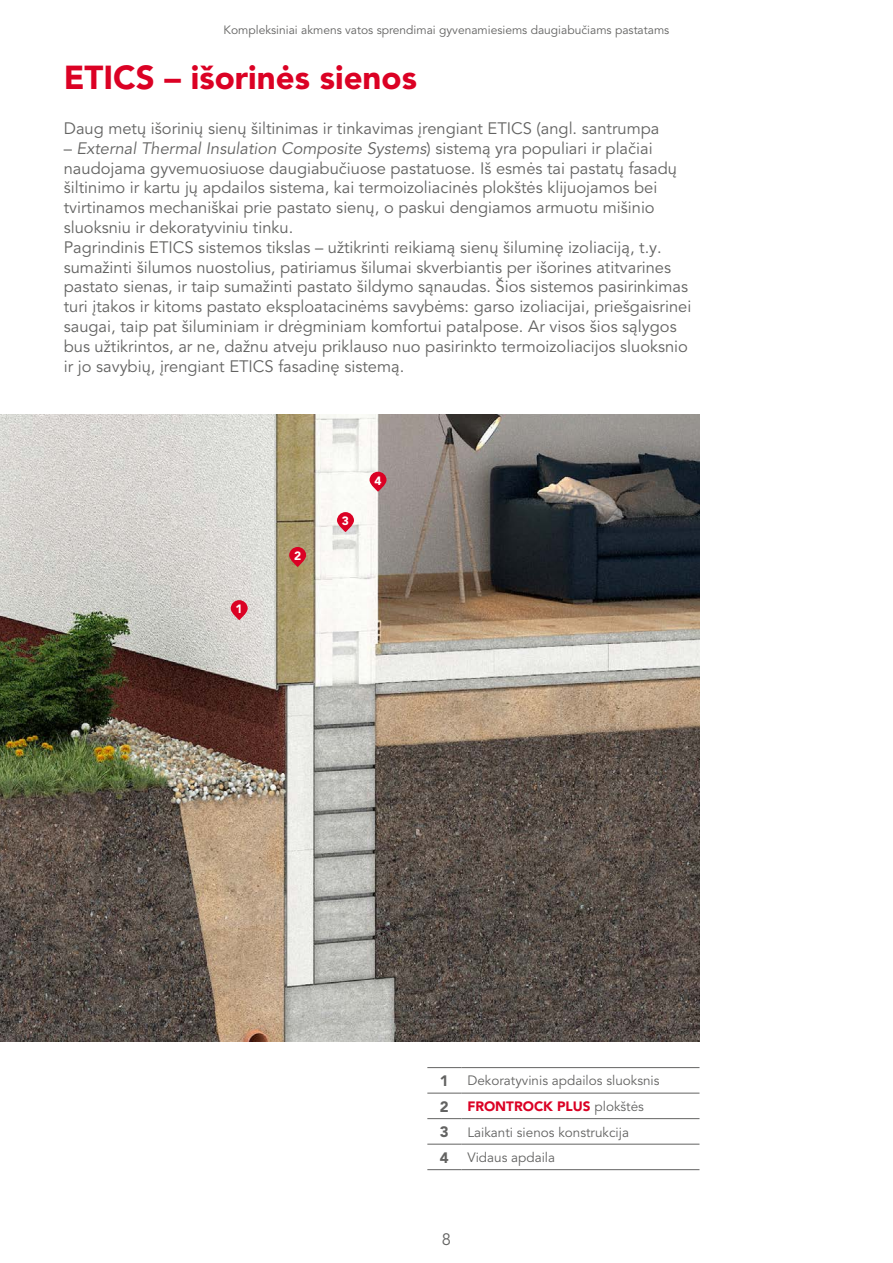
<style>
.page{position:relative;width:893px;height:1263px;background:#fff}
.page>*{position:absolute;margin:0;border:0;box-sizing:border-box;transform-origin:0 0}
.Tytuł_aplikacji{font:900 33px "Avenir LT Pro";color:#db0124}
.Lid{font:16.5px/19.8px "Avenir LT Pro";color:#636362}
.WIZUALIZACJA_Numerac{font:900 15px "Avenir LT Pro";color:#636362}
.WIZUALIZACJA_Opis{font:13.5px "Avenir LT Pro";color:#636362}
.WIZUALIZACJA_Opis-2{font:900 13.5px "Avenir LT Pro";color:#db0124}
.t1{font:12px "Avenir LT Pro";color:#636362}
.Numerki{font:900 12px "Avenir LT Pro";color:#fff}
.s1{font-style:italic}
.s2{font-weight:400;color:#636362}
</style>
<div class="page">
<img style="left:0;top:414px;width:699px;height:628px">
<svg style="left:231px;top:600px;width:17px;height:20px"></svg>
<svg style="left:289px;top:547px;width:17px;height:20px"></svg>
<svg style="left:337px;top:512px;width:17px;height:20px"></svg>
<svg style="left:369px;top:472px;width:18px;height:20px"></svg>
<hr style="left:427px;top:1067px;width:34px;height:1px;background:#636362">
<hr style="left:461px;top:1067px;width:238px;height:1px;background:#636362">
<hr style="left:427px;top:1093px;width:34px;height:1px;background:#636362">
<hr style="left:461px;top:1093px;width:238px;height:1px;background:#636362">
<hr style="left:427px;top:1118px;width:34px;height:1px;background:#636362">
<hr style="left:461px;top:1118px;width:238px;height:1px;background:#636362">
<hr style="left:427px;top:1144px;width:34px;height:1px;background:#636362">
<hr style="left:461px;top:1144px;width:238px;height:1px;background:#636362">
<hr style="left:427px;top:1169px;width:34px;height:1px;background:#636362">
<hr style="left:461px;top:1169px;width:238px;height:1px;background:#636362">
<p class="t1" style="left:224px;top:23px;width:447px">Kompleksiniai akmens vatos sprendimai gyvenamiesiems daugiabučiams pastatams</p>
<p class="Tytuł_aplikacji" style="left:64px;top:57px;width:355px">ETICS – išorinės sienos</p>
<p class="Lid" style="left:64px;top:119px;width:597px">Daug metų išorinių sienų šiltinimas ir tinkavimas įrengiant ETICS (angl. santrumpa</p>
<p class="Lid" style="left:64px;top:139px;width:615px">– <span class="s1">External Thermal Insulation Composite Systems</span>) sistemą yra populiari ir plačiai naudojama gyvemuosiuose daugiabučiuose pastatuose. Iš esmės tai pastatų fasadų šiltinimo ir kartu jų apdailos sistema, kai termoizoliacinės plokštės klijuojamos bei tvirtinamos mechaniškai prie pastato sienų, o paskui dengiamos armuotu mišinio sluoksniu ir dekoratyviniu tinku.</p>
<p class="Lid" style="left:64px;top:238px;width:629px">Pagrindinis ETICS sistemos tikslas – užtikrinti reikiamą sienų šiluminę izoliaciją, t.y. sumažinti šilumos nuostolius, patiriamus šilumai skverbiantis per išorines atitvarines pastato sienas, ir taip sumažinti pastato šildymo sąnaudas. Šios sistemos pasirinkimas turi įtakos ir kitoms pastato eksploatacinėms savybėms: garso izoliacijai, priešgaisrinei saugai, taip pat šiluminiam ir drėgminiam komfortui patalpose. Ar visos šios sąlygos bus užtikrintos, ar ne, dažnu atveju priklauso nuo pasirinkto termoizoliacijos sluoksnio ir jo savybių, įrengiant ETICS fasadinę sistemą.</p>
<p class="Numerki" style="left:236px;top:602px;width:9px">1</p>
<p class="Numerki" style="left:294px;top:549px;width:9px">2</p>
<p class="Numerki" style="left:342px;top:514px;width:9px">3</p>
<p class="Numerki" style="left:374px;top:473px;width:9px">4</p>
<p class="WIZUALIZACJA_Numerac" style="left:440px;top:1072px;width:10px">1</p>
<p class="WIZUALIZACJA_Opis" style="left:467px;top:1073px;width:194px">Dekoratyvinis apdailos sluoksnis</p>
<p class="WIZUALIZACJA_Numerac" style="left:440px;top:1097px;width:10px">2</p>
<p class="WIZUALIZACJA_Opis-2" style="left:467px;top:1098px;width:178px">FRONTROCK PLUS <span class="s2">plokštės</span></p>
<p class="WIZUALIZACJA_Numerac" style="left:440px;top:1123px;width:10px">3</p>
<p class="WIZUALIZACJA_Opis" style="left:467px;top:1124px;width:163px">Laikanti sienos konstrukcija</p>
<p class="WIZUALIZACJA_Numerac" style="left:440px;top:1148px;width:10px">4</p>
<p class="WIZUALIZACJA_Opis" style="left:467px;top:1149px;width:89px">Vidaus apdaila</p>
<p class="Lid" style="left:442px;top:1230px;width:11px">8</p>
</div>
